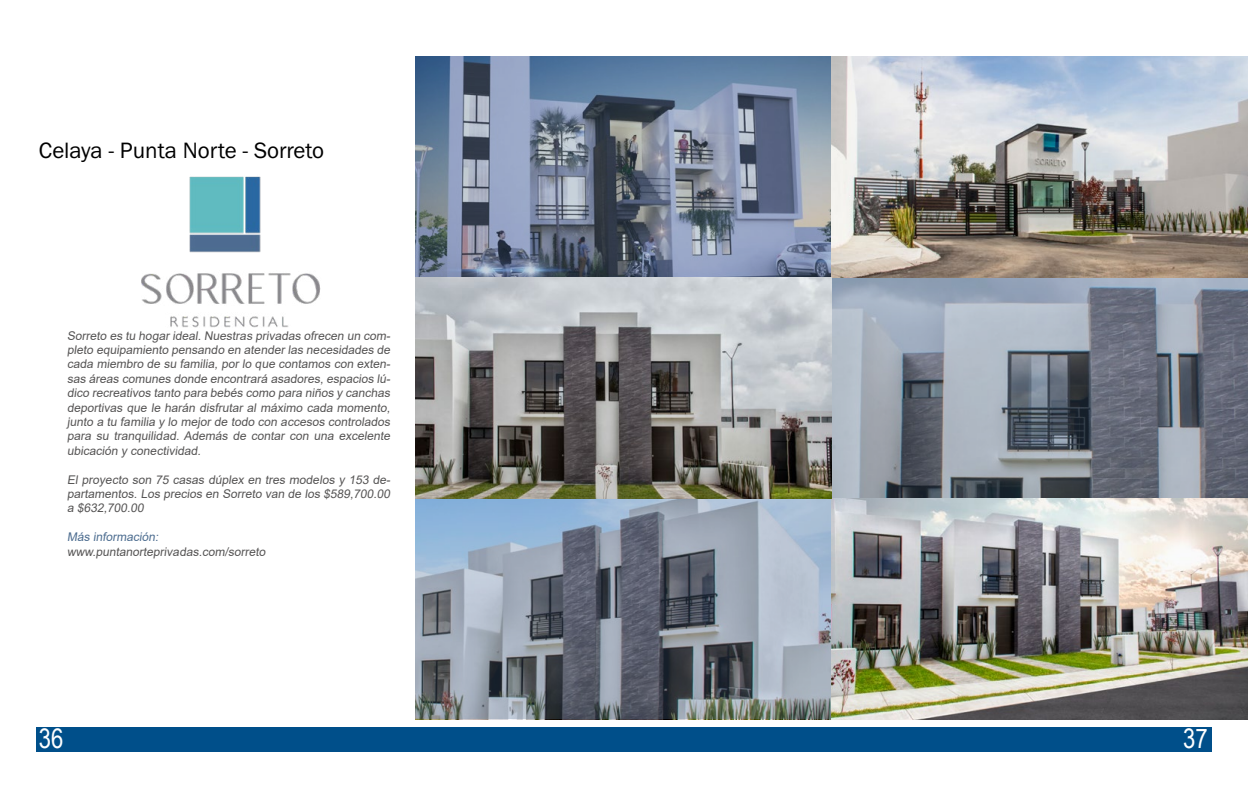
<style>
.page{position:relative;width:1248px;height:794px;background:#fff}
.page>*{position:absolute;margin:0;border:0;box-sizing:border-box;transform-origin:0 0}
.t1{font:27px "Arial Narrow";color:#fff}
.t2{font:23px "Franklin Gothic URW Boo";color:#000}
.t3{font:12px/14.4px "Arial";color:#555454;text-align:justify}
.t4{font:12px "Arial";color:#4d6d90}
</style>
<div class="page">
<img style="left:415px;top:57px;width:832px;height:662px">
<svg style="left:831px;top:277px;width:416px;height:220px;background:#828b97"></svg>
<svg style="left:415px;top:57px;width:416px;height:220px;background:#728199"></svg>
<svg style="left:415px;top:498px;width:416px;height:221px;background:#838e9d"></svg>
<img style="left:141px;top:176px;width:180px;height:152px">
<div style="left:36px;top:727px;width:1175px;height:24px;background:#004f8a"></div>
<h2 class="t2" style="left:39px;top:136px;width:287px">Celaya - Punta Norte - Sorreto</h2>
<p class="t3" style="left:67px;top:328px;width:327px">Sorreto es tu hogar ideal. Nuestras privadas ofrecen un com&shy;pleto equipamiento pensando en atender las necesidades de cada miembro de su familia, por lo que contamos con exten&shy;sas áreas comunes donde encontrará asadores, espacios lú&shy;dico recreativos tanto para bebés como para niños y canchas deportivas que le harán disfrutar al máximo cada momento, junto a tu familia y lo mejor de todo con accesos controlados para su tranquilidad. Además de contar con una excelente ubicación y conectividad.</p>
<p class="t3" style="left:67px;top:472px;width:327px">El proyecto son 75 casas dúplex en tres modelos y 153 de&shy;partamentos. Los precios en Sorreto van de los $589,700.00 a $632,700.00</p>
<p class="t4" style="left:67px;top:529px;width:95px">Más información:</p>
<p class="t3" style="left:67px;top:544px;width:202px">www.puntanorteprivadas.com/sorreto</p>
<h1 class="t1" style="left:39px;top:719px;width:26px">36</h1>
<h1 class="t1" style="left:1182px;top:719px;width:26px">37</h1>
</div>
